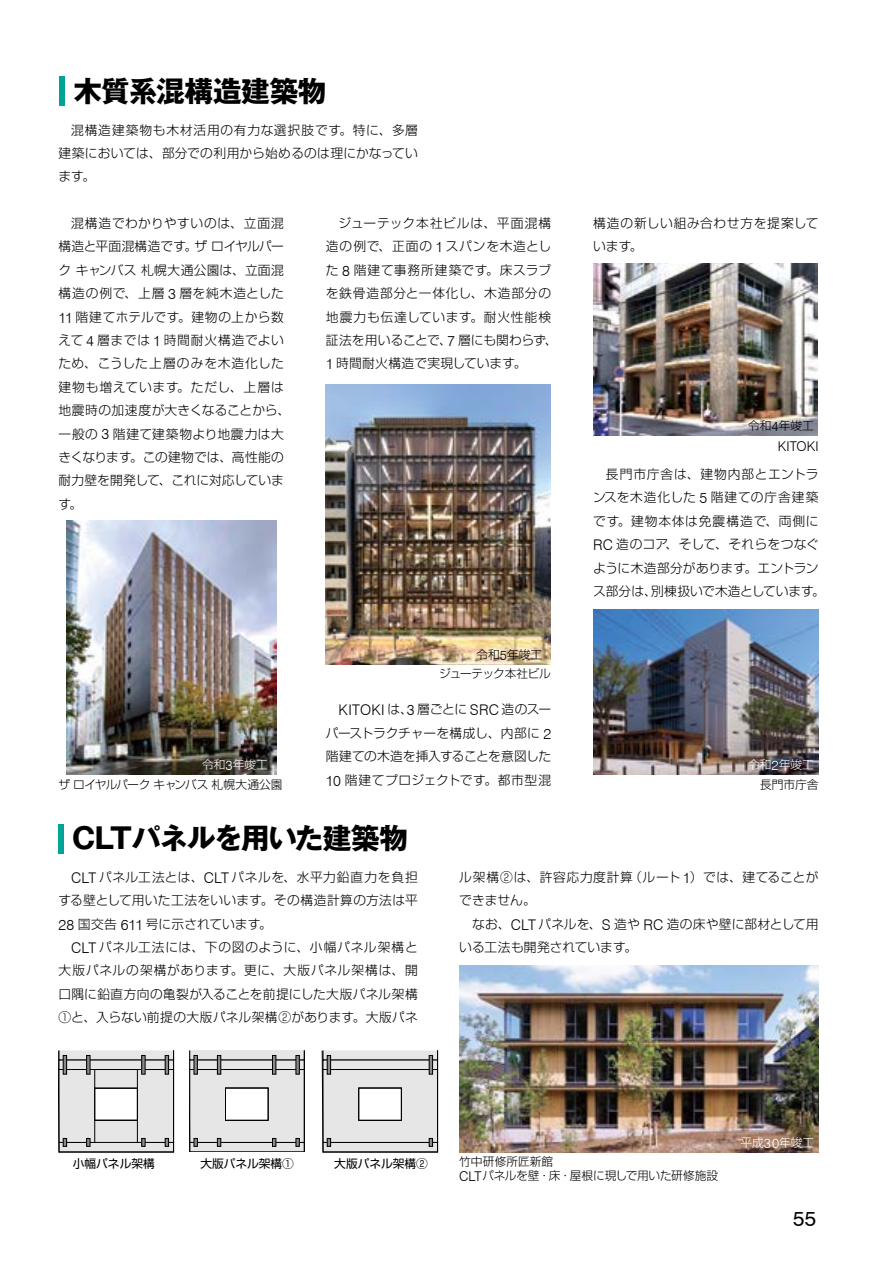
<style>
.page{position:relative;width:893px;height:1263px;background:#fff}
.page>*{position:absolute;margin:0;border:0;box-sizing:border-box;transform-origin:0 0}
.t1{font:700 28.65px "Gothic MB101 Pro";letter-spacing:-.03em;color:#000}
.t2{font:20.85px "Swiss 721 BT";color:#000}
.t3{font:300 14.7px "Swiss 721 BT";letter-spacing:.02em;color:#000}
.t4{font:300 13.5px "Swiss 721 BT";color:#000}
.t5{font:300 12.75px/23.4px "Shin Go Pro";letter-spacing:.025em;color:#000;text-align:justify}
.t6{font:300 12.75px/23.4px "Shin Go Pro";letter-spacing:.005em;color:#000}
.t7{font:300 11.7px/13.8px "Shin Go Pro";letter-spacing:-.01em;color:#000}
.t8{font:11.7px "Shin Go Pro";color:#000}
.t9{font:300 11.7px "Shin Go Pro";color:#fff}
.t10{font:300 11.7px "Shin Go Pro";letter-spacing:-.05em;color:#000}
.s1{font-family:"Swiss 721 BT";font-size:14.7px}
.s2{font-family:"Swiss 721 BT";font-size:13.5px}
.s3{font-family:"Shin Go Pro";font-size:12.75px}
</style>
<div class="page">
<img style="left:459px;top:965px;width:360px;height:187px">
<img style="left:326px;top:384px;width:225px;height:281px">
<img style="left:66px;top:521px;width:210px;height:254px">
<img style="left:593px;top:610px;width:226px;height:165px">
<img style="left:593px;top:264px;width:224px;height:172px">
<div style="left:58px;top:824px;width:6px;height:30px;background:#00a496"></div>
<svg style="left:58px;top:1050px;width:117px;height:103px;background:#d0d0d0"></svg>
<div style="left:94px;top:1088px;width:44px;height:33px;border:1px solid #000"></div>
<svg style="left:190px;top:1050px;width:115px;height:102px;background:#d5d5d5"></svg>
<div style="left:225px;top:1088px;width:44px;height:33px;border:1px solid #000"></div>
<svg style="left:321px;top:1050px;width:117px;height:103px;background:#d5d5d5"></svg>
<div style="left:358px;top:1088px;width:44px;height:33px;border:1px solid #000"></div>
<div style="left:60px;top:77px;width:5px;height:29px;background:#00a496"></div>
<h1 class="t1" style="left:73px;top:67px;width:255px">木質系混構造建築物</h1>
<p class="t5" style="left:58px;top:116px;width:361px;text-indent:13px">混構造建築物も木材活用の有力な選択肢です。特に、多層建築においては、部分での利用から始めるのは理にかなっています。</p>
<p class="t5" style="left:58px;top:210px;width:233px;text-align:left;text-indent:13px">混構造でわかりやすいのは、立面混構造と平面混構造です。ザロイヤルパークキャンバス札幌大通公園は、立面混構造の例で、上層 <span class="s1">3</span> 層を純木造とした<br><span class="s1">11</span> 階建てホテルです。建物の上から数えて <span class="s1">4</span> 層までは <span class="s1">1</span> 時間耐火構造でよいため、こうした上層のみを木造化した建物も増えています。ただし、上層は地震時の加速度が大きくなることから、一般の <span class="s1">3</span> 階建て建築物より地震力は大きくなります。この建物では、高性能の耐力壁を開発して、これに対応しています。</p>
<p class="t5" style="left:326px;top:210px;width:233px;text-align:left;text-indent:13px">ジューテック本社ビルは、平面混構造の例で、正面の <span class="s1">1</span> スパンを木造とした <span class="s1">8</span> 階建て事務所建築です。床スラブを鉄骨造部分と一体化し、木造部分の地震力も伝達しています。耐火性能検証法を用いることで、<span class="s1">7</span> 層にも関わらず、<br><span class="s1">1</span> 時間耐火構造で実現しています。</p>
<p class="t9" style="left:202px;top:755px;width:67px">令和<span class="s2">3</span>年竣工</p>
<p class="t7" style="left:58px;top:776px;width:226px">ザロイヤルパークキャンバス札幌大通公園</p>
<p class="t7" style="left:476px;top:646px;width:67px">令和<span class="s2">5</span>年竣工</p>
<p class="t10" style="left:439px;top:664px;width:113px">ジューテック本社ビル</p>
<p class="t3" style="left:339px;top:701px;width:214px">KITOKI <span class="s3">は、</span>3 <span class="s3">層ごとに</span> SRC <span class="s3">造のスー</span></p>
<p class="t5" style="left:326px;top:720px;width:227px">パーストラクチャーを構成し、内部に <span class="s1">2</span>階建ての木造を挿入することを意図した<span class="s1">10</span> 階建てプロジェクトです。都市型混</p>
<h1 class="t1" style="left:72px;top:814px;width:337px">CLTパネルを用いた建築物</h1>
<p class="t5" style="left:593px;top:210px;width:227px">構造の新しい組み合わせ方を提案しています。</p>
<p class="t7" style="left:748px;top:418px;width:67px">令和<span class="s2">4</span>年竣工</p>
<p class="t4" style="left:778px;top:438px;width:42px">KITOKI</p>
<p class="t5" style="left:593px;top:461px;width:233px;text-align:center">長門市庁舎は、建物内部とエントラ<br>ンスを木造化した <span class="s1">5</span> 階建ての庁舎建築です。建物本体は免震構造で、両側に<br><span class="s1">RC</span> 造のコア、そして、それらをつなぐように木造部分があります。エントランス部分は、別棟扱いで木造としています。</p>
<p class="t9" style="left:748px;top:755px;width:67px">令和<span class="s2">2</span>年竣工</p>
<p class="t7" style="left:760px;top:776px;width:60px">長門市庁舎</p>
<p class="t5" style="left:58px;top:864px;width:361px;text-indent:13px"><span class="s1">CLT</span> パネル工法とは、<span class="s1">CLT</span> パネルを、水平力鉛直力を負担する壁として用いた工法をいいます。その構造計算の方法は平<span class="s1">28</span> 国交告 <span class="s1">611</span> 号に示されています。</p>
<p class="t5" style="left:58px;top:934px;width:361px;text-indent:13px"><span class="s1">CLT</span> パネル工法には、下の図のように、小幅パネル架構と大版パネルの架構があります。更に、大版パネル架構は、開口隅に鉛直方向の亀裂が入ることを前提にした大版パネル架構①と、入らない前提の大版パネル架構②があります。大版パネ</p>
<p class="t5" style="left:459px;top:864px;width:361px">ル架構②は、許容応力度計算（ルート <span class="s1">1</span>）では、建てることができません。</p>
<p class="t6" style="left:459px;top:910px;width:361px;text-indent:13px">なお、<span class="s1">CLT</span> パネルを、<span class="s1">S</span> 造や <span class="s1">RC</span> 造の床や壁に部材として用いる工法も開発されています。</p>
<p class="t8" style="left:73px;top:1154px;width:83px">小幅パネル架構</p>
<p class="t8" style="left:200px;top:1154px;width:95px">大版パネル架構①</p>
<p class="t8" style="left:334px;top:1154px;width:95px">大版パネル架構②</p>
<p class="t7" style="left:459px;top:1154px;width:260px">竹中研修所匠新館<br><span class="s2">CLT</span>パネルを壁・床・屋根に現しで用いた研修施設</p>
<p class="t9" style="left:740px;top:1133px;width:75px">平成<span class="s2">30</span>年竣工</p>
<h2 class="t2" style="left:793px;top:1206px;width:25px">55</h2>
</div>
